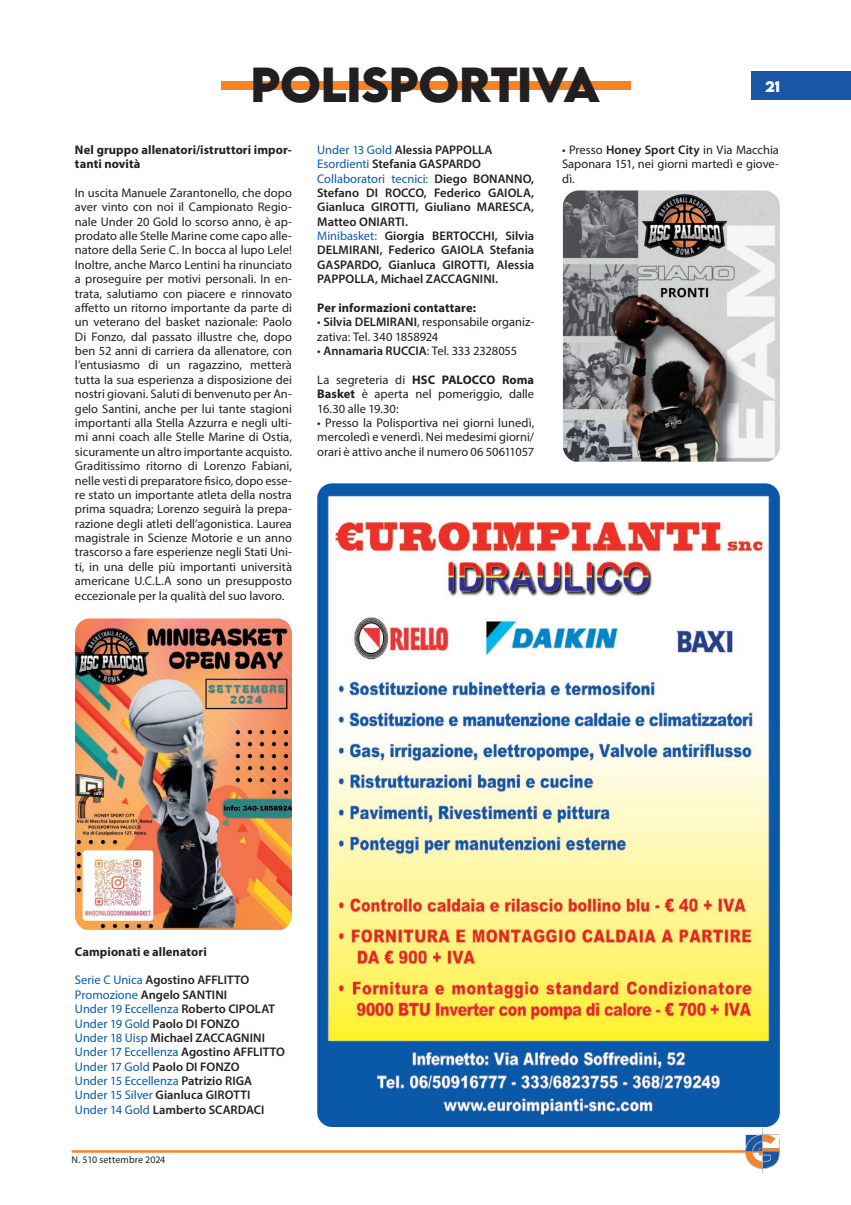
<style>
.page{position:relative;width:851px;height:1205px;background:#fff}
.page>*{position:absolute;margin:0;border:0;box-sizing:border-box;transform-origin:0 0}
.t1{font:700 43.75px "LEMONMILK";letter-spacing:-.01em;color:#231f20}
.t2{font:700 13.75px "LEMONMILK";color:#fff}
.t3{font:12.5px/14.4px "Myriad Pro";color:#231f20;text-align:justify}
.t4{font:600 12.5px/14.4px "Myriad Pro";color:#231f20}
.t5{font:700 12.5px/14.4px "Myriad Pro";letter-spacing:.005em;color:#231f20}
.t6{font:12.5px "Myriad Pro";letter-spacing:-.02em;color:#231f20}
.t7{font:10px "Myriad Pro";letter-spacing:.005em;color:#231f20}
.s1{font-weight:400;color:#0a59a9}
.s2{font-weight:600}
.s3{font-weight:700}
</style>
<div class="page">
<div style="left:221px;top:81px;width:409px;height:8px;background:#f58429"></div>
<div style="left:751px;top:71px;width:99px;height:28px;background:#1857a5"></div>
<hr style="left:72px;top:1150px;width:708px;height:2px;background:#f5842a">
<svg style="left:736px;top:1128px;width:44px;height:45px"></svg>
<img style="left:317px;top:483px;width:462px;height:644px">
<img style="left:75px;top:618px;width:217px;height:312px">
<img style="left:563px;top:190px;width:216px;height:272px">
<h1 class="t1" style="left:250px;top:54px;width:351px">POLISPORTIVA</h1>
<p class="t2" style="left:764px;top:77px;width:17px">21</p>
<p class="t5" style="left:75px;top:142px;width:218px">Nel gruppo allenatori/istruttori impor&shy;tanti novità</p>
<p class="t3" style="left:75px;top:185px;width:218px">In uscita Manuele Zarantonello, che dopo aver vinto con noi il Campionato Regio&shy;nale Under 20 Gold lo scorso anno, è ap&shy;prodato alle Stelle Marine come capo alle&shy;natore della Serie C. In bocca al lupo Lele!<br>Inoltre, anche Marco Lentini ha rinunciato a proseguire per motivi personali. In en&shy;trata, salutiamo con piacere e rinnovato affetto un ritorno importante da parte di un veterano del basket nazionale: Paolo Di Fonzo, dal passato illustre che, dopo ben 52 anni di carriera da allenatore, con l’entusiasmo di un ragazzino, metterà tutta la sua esperienza a disposizione dei nostri giovani. Saluti di benvenuto per An&shy;gelo Santini, anche per lui tante stagioni importanti alla Stella Azzurra e negli ulti&shy;mi anni coach alle Stelle Marine di Ostia, sicuramente un altro importante acquisto.<br>Graditissimo ritorno di Lorenzo Fabiani, nelle vesti di preparatore fisico, dopo esse&shy;re stato un importante atleta della nostra prima squadra; Lorenzo seguirà la prepa&shy;razione degli atleti dell’agonistica. Laurea magistrale in Scienze Motorie e un anno trascorso a fare esperienze negli Stati Uni&shy;ti, in una delle più importanti università americane U.C.L.A sono un presupposto eccezionale per la qualità del suo lavoro.</p>
<p class="t4" style="left:317px;top:142px;width:218px"><span class="s1">Under 13 Gold</span> Alessia PAPPOLLA <span class="s1">Esordienti</span> Stefania GASPARDO <span class="s1">Collaboratori tecnici:</span> Diego BONANNO, Stefano DI ROCCO, Federico GAIOLA, Gianluca GIROTTI, Giuliano MARESCA, Matteo ONIARTI.<br><span class="s1">Minibasket:</span> Giorgia BERTOCCHI, Silvia DELMIRANI, Federico GAIOLA Stefania GASPARDO, Gianluca GIROTTI, Alessia PAPPOLLA, Michael ZACCAGNINI.</p>
<p class="t5" style="left:317px;top:300px;width:160px">Per informazioni contattare:</p>
<p class="t3" style="left:317px;top:315px;width:218px">• <span class="s2">Silvia DELMIRANI</span>, responsabile organiz&shy;zativa: Tel. 340 1858924</p>
<p class="t6" style="left:317px;top:343px;width:201px">• <span class="s2">Annamaria RUCCIA</span>: Tel. 333 2328055</p>
<p class="t3" style="left:317px;top:372px;width:218px">La segreteria di <span class="s3">HSC PALOCCO Roma Basket</span> è aperta nel pomeriggio, dalle 16.30 alle 19.30:</p>
<p class="t3" style="left:317px;top:415px;width:218px">• Presso la Polisportiva nei giorni lunedì, mercoledì e venerdì. Nei medesimi giorni/ orari è attivo anche il numero 06 50611057</p>
<p class="t3" style="left:562px;top:142px;width:218px">• Presso <span class="s2">Honey Sport City</span> in Via Macchia Saponara 151, nei giorni martedì e giove&shy;dì.</p>
<p class="t5" style="left:75px;top:944px;width:133px">Campionati e allenatori</p>
<p class="t4" style="left:75px;top:972px;width:211px"><span class="s1">Serie C Unica</span> Agostino AFFLITTO<br><span class="s1">Promozione</span> Angelo SANTINI<br><span class="s1">Under 19 Eccellenza</span> Roberto CIPOLAT<br><span class="s1">Under 19 Gold</span> Paolo DI FONZO<br><span class="s1">Under 18 Uisp</span> Michael ZACCAGNINI<br><span class="s1">Under 17 Eccellenza</span> Agostino AFFLITTO<br><span class="s1">Under 17 Gold</span> Paolo DI FONZO<br><span class="s1">Under 15 Eccellenza</span> Patrizio RIGA<br><span class="s1">Under 15 Silver</span> Gianluca GIROTTI<br><span class="s1">Under 14 Gold</span> Lamberto SCARDACI</p>
<p class="t7" style="left:72px;top:1153px;width:95px">N. 510 settembre 2024</p>
</div>
